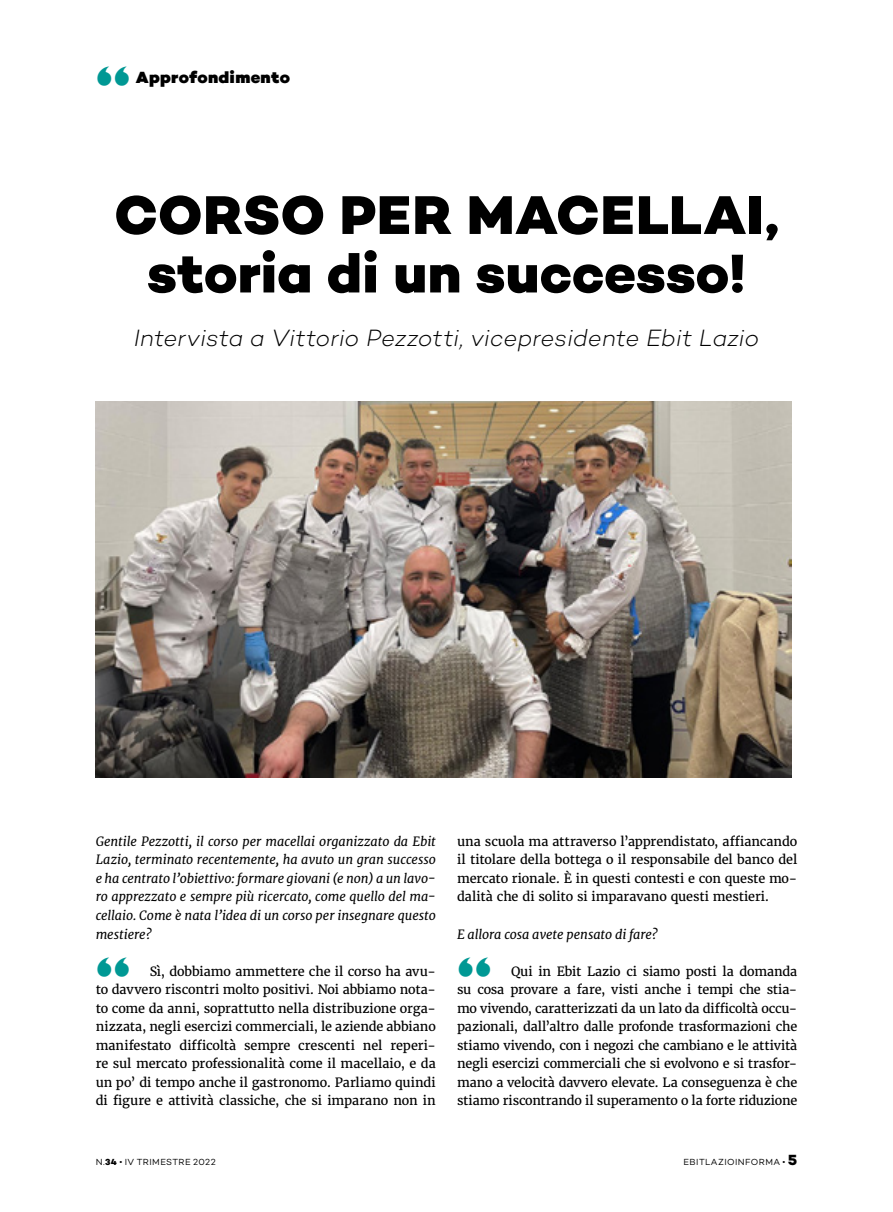
<style>
.page{position:relative;width:893px;height:1212px;background:#fff}
.page>*{position:absolute;margin:0;border:0;box-sizing:border-box;transform-origin:0 0}
.titolo_soottotitolo{font:800 55.5px/58.5px "Campton";color:#000;text-align:center}
.test_spazio{font:800 42px "Gill Sans";color:#009894}
.rubrica{font:800 42px "Gill Sans";color:#009894}
.sottotitolo{font:italic 300 24px "Campton";letter-spacing:-.01em;color:#000}
.rubrica-2{font:900 16.5px "Campton";letter-spacing:.015em;color:#000}
.test_spazio-2{font:12.75px/18.6px "Merriweather";letter-spacing:-.01em;color:#000;text-align:justify}
.test_spazio-3{font:italic 12.75px/18.6px "Merriweather";letter-spacing:-.005em;color:#000;text-align:justify}
.t1{font:9px "Campton";letter-spacing:.045em;color:#000}
.s1{font-weight:800}
.s2{font-weight:800;font-size:15px}
</style>
<div class="page">
<img style="left:96px;top:401px;width:696px;height:376px">
<p class="rubrica" style="left:96px;top:50px;width:36px">“</p>
<p class="rubrica-2" style="left:136px;top:67px;width:156px">Approfondimento</p>
<p class="titolo_soottotitolo" style="left:114px;top:185px;width:666px">CORSO PER MACELLAI, storia di un successo!</p>
<p class="sottotitolo" style="left:134px;top:323px;width:627px">Intervista a Vittorio Pezzotti, vicepresidente Ebit Lazio</p>
<p class="test_spazio-3" style="left:96px;top:832px;width:342px">Gentile Pezzotti, il corso per macellai organizzato da Ebit Lazio, terminato recentemente, ha avuto un gran successo e ha centrato l’obiettivo: formare giovani (e non) a un lavo&shy;ro apprezzato e sempre più ricercato, come quello del ma&shy;cellaio. Come è nata l’idea di un corso per insegnare questo mestiere?</p>
<p class="test_spazio" style="left:96px;top:941px;width:36px">“</p>
<p class="test_spazio-2" style="left:96px;top:962px;width:342px;text-indent:54px">Sì, dobbiamo ammettere che il corso ha avu&shy;to davvero riscontri molto positivi. Noi abbiamo nota&shy;to come da anni, soprattutto nella distribuzione orga&shy;nizzata, negli esercizi commerciali, le aziende abbiano manifestato difficoltà sempre crescenti nel reperi&shy;re sul mercato professionalità come il macellaio, e da un po’ di tempo anche il gastronomo. Parliamo quindi di figure e attività classiche, che si imparano non in</p>
<p class="test_spazio-2" style="left:457px;top:832px;width:342px">una scuola ma attraverso l’apprendistato, affiancando il titolare della bottega o il responsabile del banco del mercato rionale. È in questi contesti e con queste mo&shy;dalità che di solito si imparavano questi mestieri.</p>
<p class="test_spazio-3" style="left:457px;top:925px;width:202px">E allora cosa avete pensato di fare?</p>
<p class="test_spazio" style="left:457px;top:941px;width:36px">“</p>
<p class="test_spazio-2" style="left:457px;top:962px;width:342px;text-indent:54px">Qui in Ebit Lazio ci siamo posti la domanda su cosa provare a fare, visti anche i tempi che stia&shy;mo vivendo, caratterizzati da un lato da difficoltà occu&shy;pazionali, dall’altro dalle profonde trasformazioni che stiamo vivendo, con i negozi che cambiano e le attività negli esercizi commerciali che si evolvono e si trasfor&shy;mano a velocità davvero elevate. La conseguenza è che stiamo riscontrando il superamento o la forte riduzione</p>
<p class="t1" style="left:96px;top:1156px;width:121px">N.<span class="s1">34</span> • IV TRIMESTRE 2022</p>
<p class="t1" style="left:684px;top:1156px;width:115px">EBITLAZIOINFORMA • <span class="s2">5</span></p>
</div>
